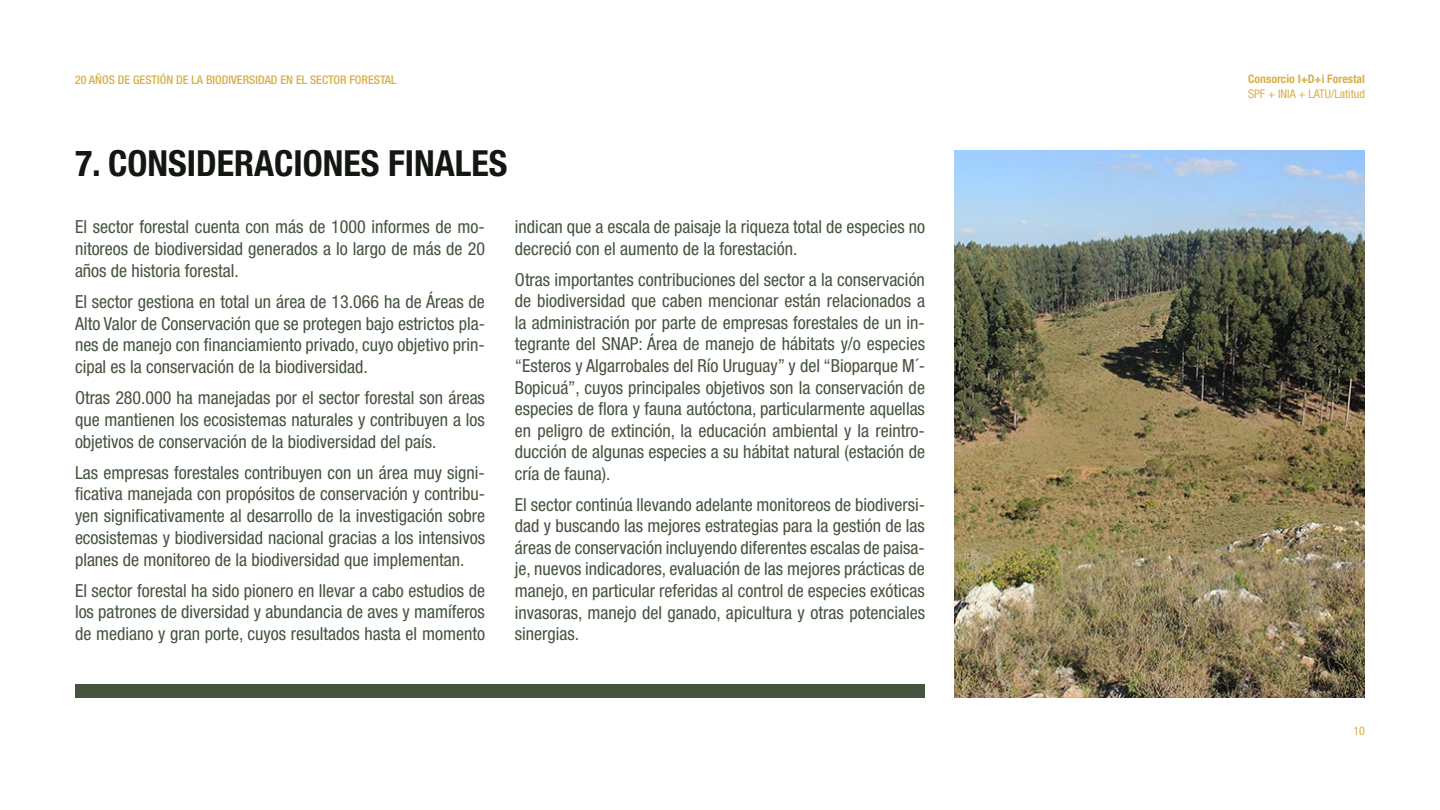
<style>
.page{position:relative;width:1440px;height:810px;background:#fff}
.page>*{position:absolute;margin:0;border:0;box-sizing:border-box;transform-origin:0 0}
.t1{font:700 condensed 36px "Helvetica Neue LT Pro";color:#131711}
.t2{font:condensed 18px/21.6px "Helvetica Neue LT Pro";color:#45543f;text-align:justify}
.t3{font:500 condensed 12px "Helvetica Neue LT Pro";color:#d7b049}
.t4{font:condensed 12px "Helvetica Neue LT Pro";color:#d7b049}
.t5{font:700 condensed 11.77px "Helvetica Neue LT Pro";color:#d7b049}
</style>
<div class="page">
<img style="left:955px;top:150px;width:410px;height:548px">
<div style="left:75px;top:684px;width:850px;height:14px;background:#45543f"></div>
<p class="t3" style="left:75px;top:72px;width:323px">20 AÑOS DE GESTIÓN DE LA BIODIVERSIDAD EN EL SECTOR FORESTAL</p>
<h1 class="t1" style="left:75px;top:141px;width:434px">7. CONSIDERACIONES FINALES</h1>
<p class="t2" style="left:75px;top:216px;width:412px;line-height:21.8px">El sector forestal cuenta con más de 1000 informes de mo&shy;nitoreos de biodiversidad generados a lo largo de más de 20 años de historia forestal.</p>
<p class="t2" style="left:75px;top:290px;width:412px;line-height:21.8px">El sector gestiona en total un área de 13.066 ha de Áreas de Alto Valor de Conservación que se protegen bajo estrictos pla&shy;nes de manejo con financiamiento privado, cuyo objetivo prin&shy;cipal es la conservación de la biodiversidad.</p>
<p class="t2" style="left:75px;top:387px;width:411px;line-height:21.8px">Otras 280.000 ha manejadas por el sector forestal son áreas que mantienen los ecosistemas naturales y contribuyen a los objetivos de conservación de la biodiversidad del país.</p>
<p class="t2" style="left:75px;top:461px;width:412px;line-height:21.8px">Las empresas forestales contribuyen con un área muy signi&shy;ficativa manejada con propósitos de conservación y contribu&shy;yen significativamente al desarrollo de la investigación sobre ecosistemas y biodiversidad nacional gracias a los intensivos planes de monitoreo de la biodiversidad que implementan.</p>
<p class="t2" style="left:75px;top:579px;width:412px;line-height:21.8px">El sector forestal ha sido pionero en llevar a cabo estudios de los patrones de diversidad y abundancia de aves y mamíferos de mediano y gran porte, cuyos resultados hasta el momento</p>
<p class="t2" style="left:515px;top:216px;width:412px">indican que a escala de paisaje la riqueza total de especies no decreció con el aumento de la forestación.</p>
<p class="t2" style="left:515px;top:268px;width:412px">Otras importantes contribuciones del sector a la conservación de biodiversidad que caben mencionar están relacionados a la administración por parte de empresas forestales de un in&shy;tegrante del SNAP: Área de manejo de hábitats y/o especies “Esteros y Algarrobales del Río Uruguay” y del “Bioparque M´- Bopicuá”, cuyos principales objetivos son la conservación de especies de flora y fauna autóctona, particularmente aquellas en peligro de extinción, la educación ambiental y la reintro&shy;ducción de algunas especies a su hábitat natural (estación de cría de fauna).</p>
<p class="t2" style="left:515px;top:493px;width:412px">El sector continúa llevando adelante monitoreos de biodiversi&shy;dad y buscando las mejores estrategias para la gestión de las áreas de conservación incluyendo diferentes escalas de paisa&shy;je, nuevos indicadores, evaluación de las mejores prácticas de manejo, en particular referidas al control de especies exóticas invasoras, manejo del ganado, apicultura y otras potenciales sinergias.</p>
<p class="t5" style="left:1248px;top:72px;width:118px">Consorcio I+D+i Forestal</p>
<p class="t4" style="left:1248px;top:87px;width:118px">SPF + INIA + LATU/Latitud</p>
<p class="t4" style="left:1353px;top:724px;width:13px">10</p>
</div>
